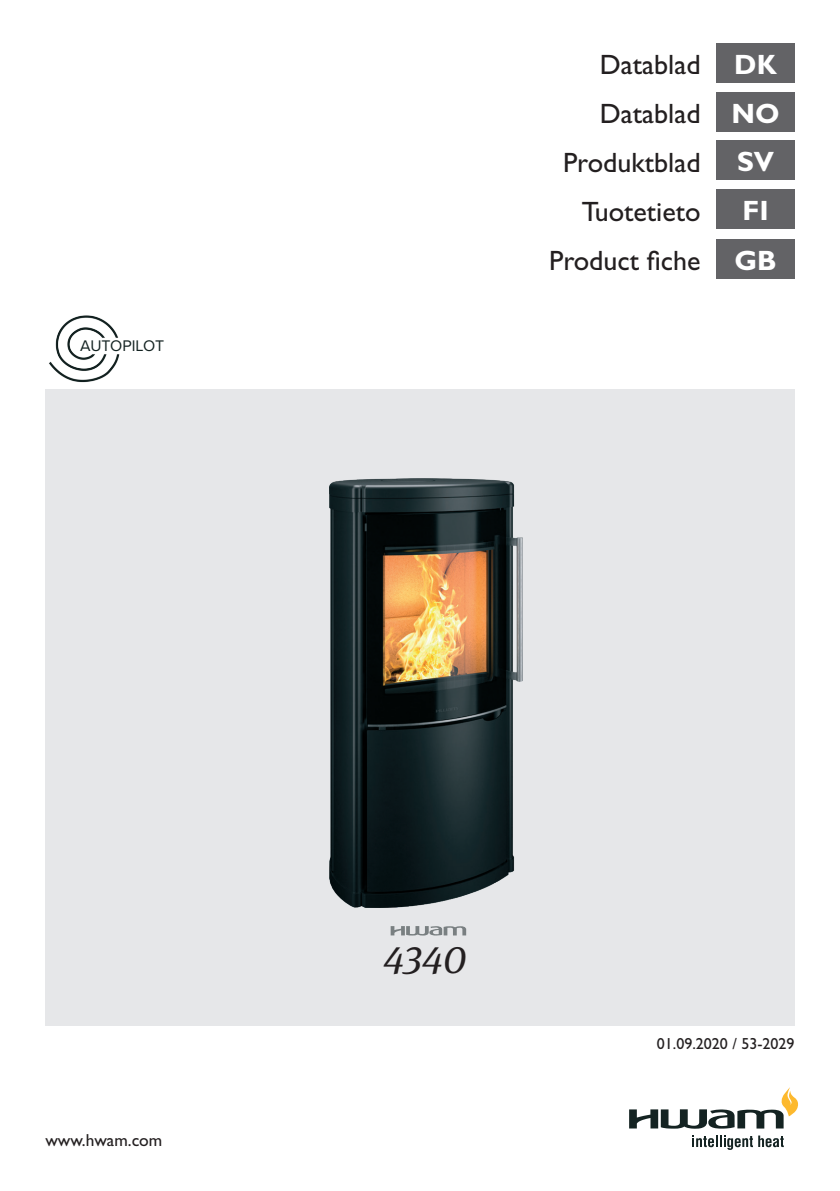
<style>
.page{position:relative;width:840px;height:1191px;background:#fff}
.page>*{position:absolute;margin:0;border:0;box-sizing:border-box;transform-origin:0 0}
.t1{font:italic 39px "Meta Serif Pro";color:#231f20}
.t2{font:28px/49px "Gill Sans";color:#231f20;text-align:right}
.t3{font:700 28px/49.4px "Gill Sans";color:#fff}
.t4{font:17.4px "Gill Sans";color:#231f20}
.t5{font:16px "Gill Sans";color:#231f20}
.t6{font:16px "Proxima Nova";letter-spacing:-.015em;color:#142322}
</style>
<div class="page">
<div style="left:716px;top:43px;width:78px;height:40px;background:#636366"></div>
<div style="left:716px;top:92px;width:78px;height:40px;background:#636366"></div>
<svg style="left:692px;top:1135px;width:91px;height:15px"></svg>
<svg style="left:629px;top:1087px;width:169px;height:41px"></svg>
<div style="left:716px;top:141px;width:78px;height:39px;background:#636366"></div>
<div style="left:716px;top:190px;width:78px;height:39px;background:#636366"></div>
<div style="left:716px;top:239px;width:78px;height:40px;background:#636366"></div>
<img style="left:49px;top:315px;width:71px;height:68px">
<div style="left:45px;top:389px;width:749px;height:636px;background:#e6e7e9"></div>
<svg style="left:390px;top:926px;width:76px;height:9px"></svg>
<img style="left:329px;top:479px;width:193px;height:429px">
<p class="t6" style="left:80px;top:334px;width:85px">AUTOPILOT</p>
<p class="t2" style="left:548px;top:41px;width:153px">Datablad<br>Datablad<br>Produktblad<br>Tuotetieto<br>Product fiche</p>
<p class="t3" style="left:733px;top:39px;width:44px">DK</p>
<p class="t3" style="left:731px;top:89px;width:50px">NO</p>
<p class="t3" style="left:734px;top:137px;width:44px">SV<br>FI<br>GB</p>
<p class="t4" style="left:45px;top:1129px;width:118px">www.hwam.com</p>
<h1 class="t1" style="left:383px;top:931px;width:85px">4340</h1>
<p class="t5" style="left:656px;top:1034px;width:139px">01.09.2020 / 53-2029</p>
</div>
